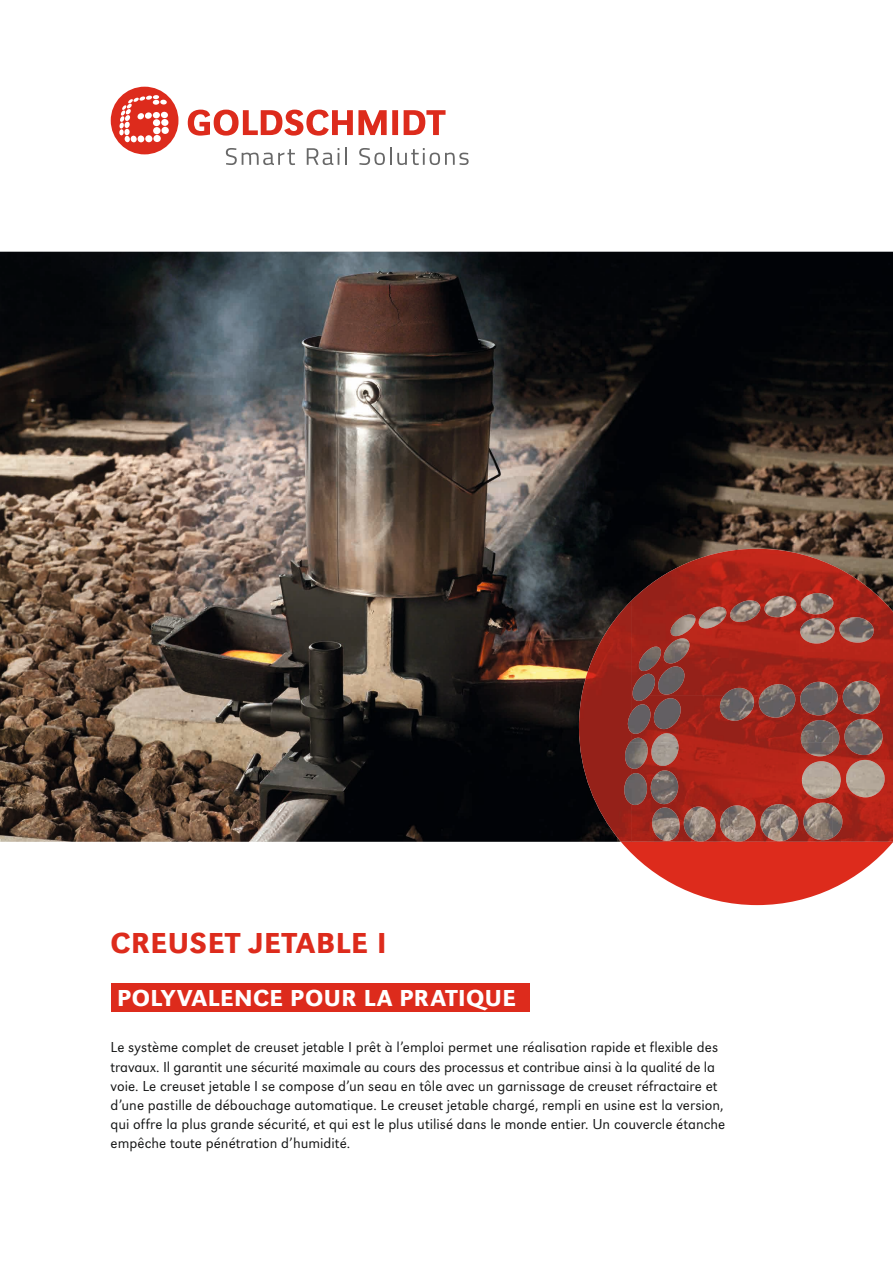
<style>
.page{position:relative;width:893px;height:1263px;background:#fff}
.page>*{position:absolute;margin:0;border:0;box-sizing:border-box;transform-origin:0 0}
.t1{font:500 30px "URW Grotesk";letter-spacing:.02em;color:#dd2b1c}
.t2{font:500 24px "URW Grotesk";letter-spacing:.02em;color:#fff}
.t3{font:300 15px/19.2px "URW Grotesk";letter-spacing:.005em;color:#151616}
</style>
<div class="page">
<img style="left:0;top:252px;width:893px;height:590px">
<div style="left:111px;top:983px;width:418px;height:29px;background:#dd2b1c"></div>
<svg style="left:188px;top:110px;width:258px;height:26px"></svg>
<svg style="left:111px;top:87px;width:67px;height:67px"></svg>
<svg style="left:226px;top:148px;width:69px;height:17px"></svg>
<svg style="left:307px;top:148px;width:32px;height:17px"></svg>
<svg style="left:345px;top:148px;width:2px;height:17px"></svg>
<svg style="left:359px;top:148px;width:110px;height:17px"></svg>
<svg style="left:621px;top:842px;width:272px;height:63px"></svg>
<img style="left:631px;top:549px;width:210px;height:293px">
<img style="left:841px;top:569px;width:52px;height:273px">
<img style="left:579px;top:601px;width:52px;height:241px">
<img style="left:699px;top:593px;width:132px;height:27px">
<img style="left:832px;top:617px;width:51px;height:126px">
<img style="left:624px;top:742px;width:79px;height:70px">
<img style="left:780px;top:744px;width:53px;height:80px">
<h1 class="t1" style="left:111px;top:926px;width:277px">CREUSET JETABLE I</h1>
<h2 class="t2" style="left:117px;top:984px;width:400px">POLYVALENCE POUR LA PRATIQUE</h2>
<p class="t3" style="left:111px;top:1038px;width:616px">Le système complet de creuset jetable I prêt à l’emploi permet une réalisation rapide et flexible des travaux. Il garantit une sécurité maximale au cours des processus et contribue ainsi à la qualité de la voie. Le creuset jetable I se compose d’un seau en tôle avec un garnissage de creuset réfractaire et d’une pastille de débouchage automatique. Le creuset jetable chargé, rempli en usine est la version, qui offre la plus grande sécurité, et qui est le plus utilisé dans le monde entier. Un couvercle étanche empêche toute pénétration d’humidité.</p>
</div>
